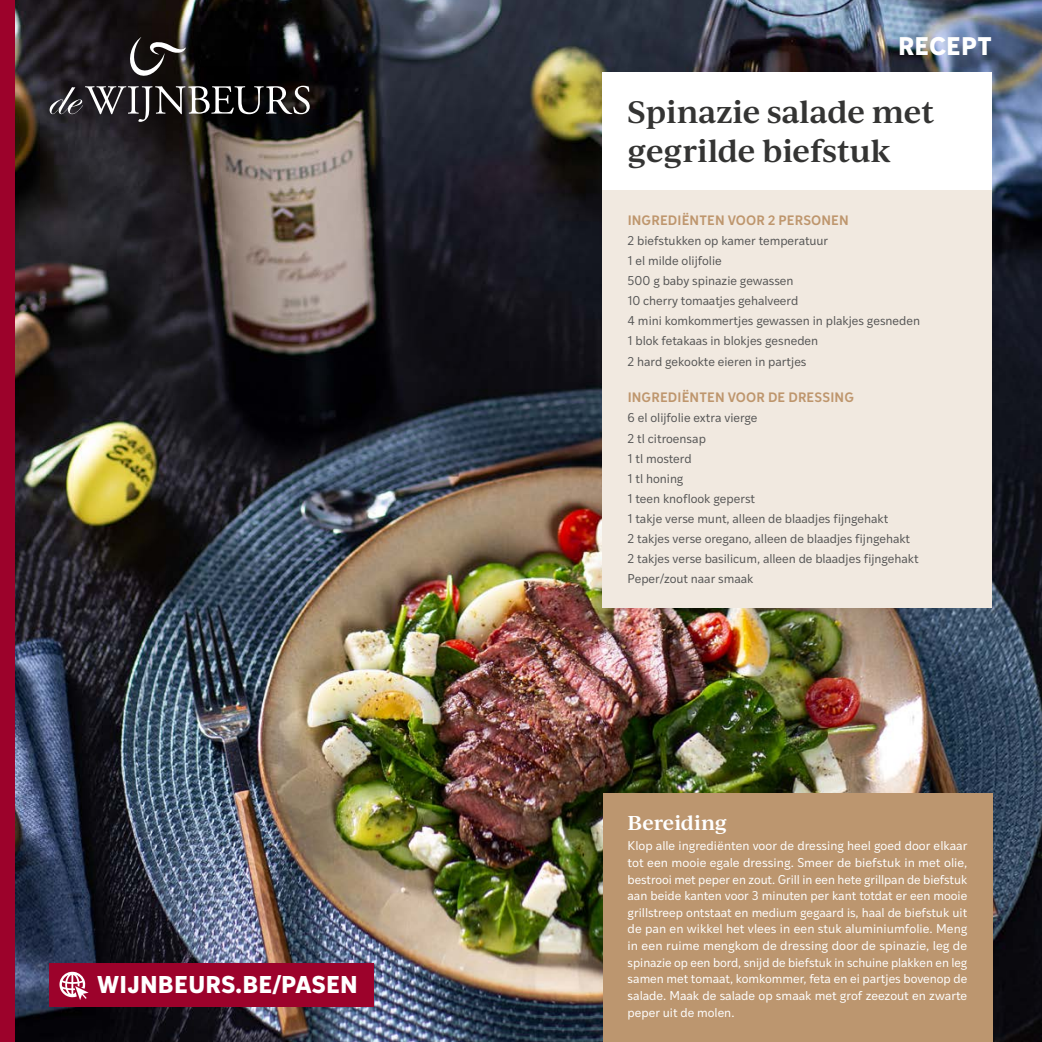
<style>
.page{position:relative;width:1042px;height:1042px;background:#fff}
.page>*{position:absolute;margin:0;border:0;box-sizing:border-box;transform-origin:0 0}
.t1{font:600 29.75px/38.5px "Ivy Journal";letter-spacing:-.01em;color:#343433}
.t2{font:700 24.5px "Ivy Style Sans";letter-spacing:-.005em;color:#fff}
.t3{font:700 23.28px "Ivy Style Sans";letter-spacing:.01em;color:#fff}
.t4{font:600 19.25px "Ivy Journal";color:#fff}
.t5{font:600 13.12px "Ivy Style Sans";letter-spacing:.01em;color:#be966d}
.t6{font:12.25px/16.6px "Ivy Style Sans";letter-spacing:-.005em;color:#fff;text-align:justify}
.t7{font:12.25px/20.1px "Ivy Style Sans";color:#555}
</style>
<div class="page">
<img style="left:15px;top:0;width:1027px;height:1042px">
<div style="left:0;top:0;width:15px;height:1042px;background:#9c022b"></div>
<div style="left:29px;top:20px;width:302px;height:122px;background:#000;opacity:.75"></div>
<svg style="left:128px;top:37px;width:58px;height:41px"></svg>
<svg style="left:50px;top:86px;width:260px;height:36px"></svg>
<div style="left:603px;top:72px;width:389px;height:228px;background:#fff"></div>
<div style="left:603px;top:191px;width:389px;height:417px;background:#f1e9e0"></div>
<div style="left:603px;top:794px;width:389px;height:248px;background:#bc966f"></div>
<div style="left:50px;top:963px;width:324px;height:43px;background:#9c022b"></div>
<svg style="left:59px;top:972px;width:30px;height:28px"></svg>
<h3 class="t3" style="left:97px;top:965px;width:262px">WIJNBEURS.BE/PASEN</h3>
<h2 class="t2" style="left:898px;top:26px;width:95px">RECEPT</h2>
<h1 class="t1" style="left:627px;top:92px;width:308px">Spinazie salade met gegrilde biefstuk</h1>
<p class="t5" style="left:628px;top:210px;width:223px">INGREDIËNTEN VOOR 2 PERSONEN</p>
<p class="t7" style="left:627px;top:230px;width:294px">2 biefstukken op kamer temperatuur<br>1 el milde olijfolie<br>500 g baby spinazie gewassen<br>10 cherry tomaatjes gehalveerd<br>4 mini komkommertjes gewassen in plakjes gesneden 1 blok fetakaas in blokjes gesneden<br>2 hard gekookte eieren in partjes</p>
<p class="t5" style="left:628px;top:387px;width:228px">INGREDIËNTEN VOOR DE DRESSING</p>
<p class="t7" style="left:627px;top:407px;width:293px">6 el olijfolie extra vierge<br>2 tl citroensap<br>1 tl mosterd<br>1 tl honing<br>1 teen knoflook geperst<br>1 takje verse munt, alleen de blaadjes fijngehakt<br>2 takjes verse oregano, alleen de blaadjes fijngehakt<br>2 takjes verse basilicum, alleen de blaadjes fijngehakt<br>Peper/zout naar smaak</p>
<h3 class="t4" style="left:627px;top:809px;width:101px">Bereiding</h3>
<p class="t6" style="left:627px;top:837px;width:341px">Klop alle ingrediënten voor de dressing heel goed door elkaar tot een mooie egale dressing. Smeer de biefstuk in met olie, bestrooi met peper en zout. Grill in een hete grillpan de biefstuk aan beide kanten voor 3 minuten per kant totdat er een mooie grillstreep ontstaat en medium gegaard is, haal de biefstuk uit de pan en wikkel het vlees in een stuk aluminiumfolie. Meng in een ruime mengkom de dressing door de spinazie, leg de spinazie op een bord, snijd de biefstuk in schuine plakken en leg samen met tomaat, komkommer, feta en ei partjes bovenop de salade. Maak de salade op smaak met grof zeezout en zwarte peper uit de molen.</p>
</div>
